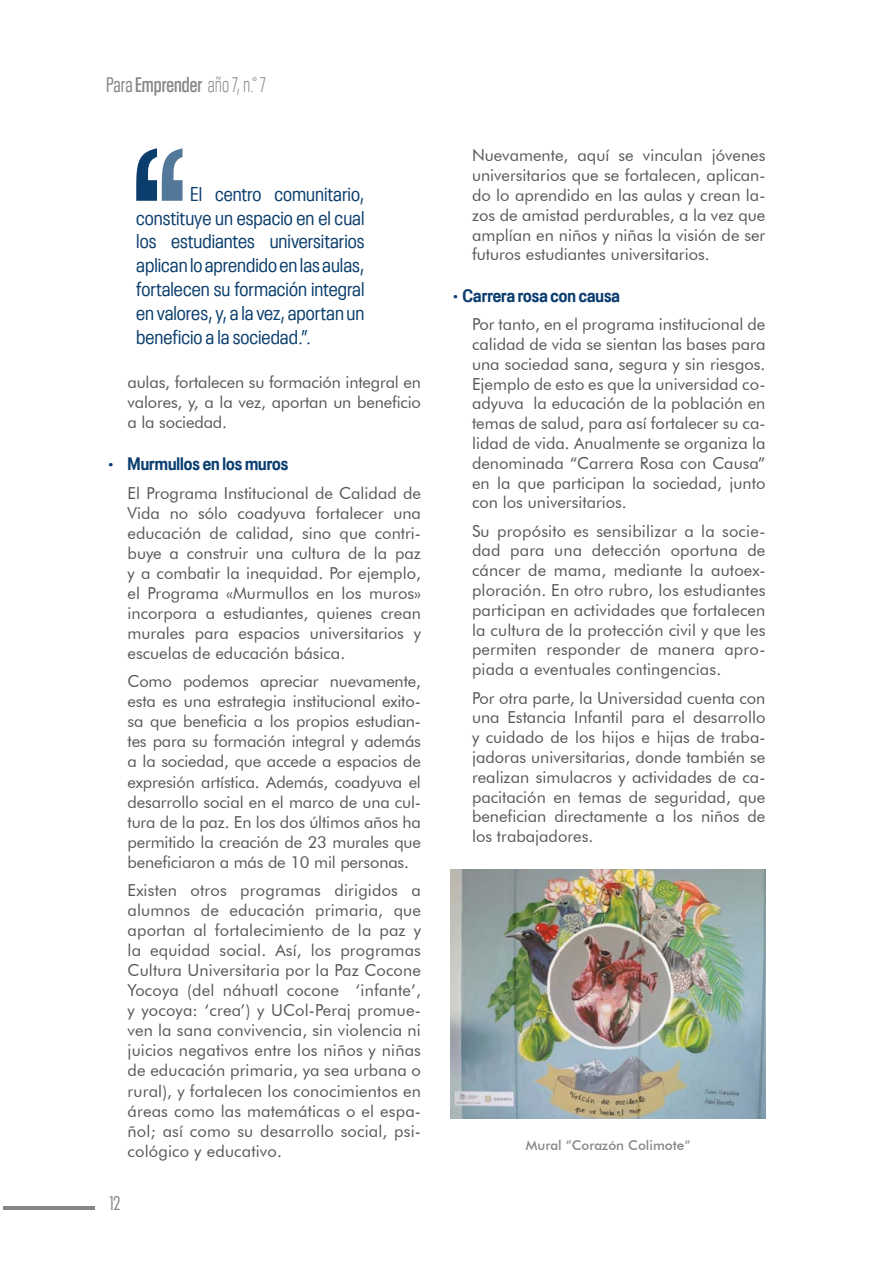
<style>
.page{position:relative;width:893px;height:1263px;background:#fff}
.page>*{position:absolute;margin:0;border:0;box-sizing:border-box;transform-origin:0 0}
.t1{font:600 condensed 21px "Neue Plak";color:#878787}
.t2{font:condensed 19.8px/23.9px "Neue Plak";color:#0b3e6d;text-align:justify}
.t3{font:condensed 19.5px "Neue Plak";color:#878787}
.t4{font:700 condensed 18px "Neue Plak";color:#0b3d70}
.t5{font:16.5px/20.1px "Futura BT";color:#575756;text-align:justify}
.t6{font:500 13.5px "Futura BT";color:#878787}
.s1{font-weight:400}
.s2{font-weight:300}
</style>
<div class="page">
<hr style="left:3px;top:1206px;width:91px;height:4px;background:#878787">
<img style="left:451px;top:870px;width:314px;height:248px">
<svg style="left:136px;top:148px;width:47px;height:53px"></svg>
<p class="t1" style="left:106px;top:70px;width:161px"><span class="s1">Para</span> Emprender <span class="s2">año 7, n.° 7</span></p>
<p class="t2" style="left:136px;top:180px;width:230px;text-indent:54px">El centro comunitario, constituye un espacio en el cual los estudiantes universitarios aplican lo aprendido en las aulas, fortalecen su formación integral en valores, y, a la vez, aportan un beneficio a la sociedad.”.</p>
<p class="t5" style="left:128px;top:372px;width:295px">aulas, fortalecen su formación integral en valores, y, a la vez, aportan un beneficio a la sociedad.</p>
<p class="t4" style="left:106px;top:450px;width:183px">∙ Murmullos en los muros</p>
<p class="t5" style="left:128px;top:482px;width:295px">El Programa Institucional de Calidad de Vida no sólo coadyuva fortalecer una educación de calidad, sino que contri&shy;buye a construir una cultura de la paz y a combatir la inequidad. Por ejemplo, el Programa «Murmullos en los muros» incorpora a estudiantes, quienes crean murales para espacios universitarios y escuelas de educación básica.</p>
<p class="t5" style="left:128px;top:671px;width:295px">Como podemos apreciar nuevamente, esta es una estrategia institucional exito&shy;sa que beneficia a los propios estudian&shy;tes para su formación integral y además a la sociedad, que accede a espacios de expresión artística. Además, coadyuva el desarrollo social en el marco de una cul&shy;tura de la paz. En los dos últimos años ha permitido la creación de 23 murales que beneficiaron a más de 10 mil personas.</p>
<p class="t5" style="left:128px;top:880px;width:295px">Existen otros programas dirigidos a alumnos de educación primaria, que aportan al fortalecimiento de la paz y la equidad social. Así, los programas Cultura Universitaria por la Paz Cocone Yocoya (del náhuatl cocone ‘infante’, y yocoya: ‘crea’) y UCol-Peraj promue&shy;ven la sana convivencia, sin violencia ni juicios negativos entre los niños y niñas de educación primaria, ya sea urbana o rural), y fortalecen los conocimientos en áreas como las matemáticas o el espa&shy;ñol; así como su desarrollo social, psi&shy;cológico y educativo.</p>
<p class="t3" style="left:109px;top:1189px;width:13px">12</p>
<p class="t5" style="left:472px;top:145px;width:295px">Nuevamente, aquí se vinculan jóvenes universitarios que se fortalecen, aplican&shy;do lo aprendido en las aulas y crean la&shy;zos de amistad perdurables, a la vez que amplían en niños y niñas la visión de ser futuros estudiantes universitarios.</p>
<p class="t4" style="left:451px;top:282px;width:171px">∙ Carrera rosa con causa</p>
<p class="t5" style="left:472px;top:314px;width:295px">Por tanto, en el programa institucional de calidad de vida se sientan las bases para una sociedad sana, segura y sin riesgos.<br>Ejemplo de esto es que la universidad co&shy;adyuva la educación de la población en temas de salud, para así fortalecer su ca&shy;lidad de vida. Anualmente se organiza la denominada “Carrera Rosa con Causa” en la que participan la sociedad, junto con los universitarios.</p>
<p class="t5" style="left:472px;top:521px;width:295px">Su propósito es sensibilizar a la socie&shy;dad para una detección oportuna de cáncer de mama, mediante la autoex&shy;ploración. En otro rubro, los estudiantes participan en actividades que fortalecen la cultura de la protección civil y que les permiten responder de manera apro&shy;piada a eventuales contingencias.</p>
<p class="t5" style="left:472px;top:688px;width:295px">Por otra parte, la Universidad cuenta con una Estancia Infantil para el desarrollo y cuidado de los hijos e hijas de traba&shy;jadoras universitarias, donde también se realizan simulacros y actividades de ca&shy;pacitación en temas de seguridad, que benefician directamente a los niños de los trabajadores.</p>
<p class="t6" style="left:526px;top:1136px;width:166px">Mural “Corazón Colimote“</p>
</div>
